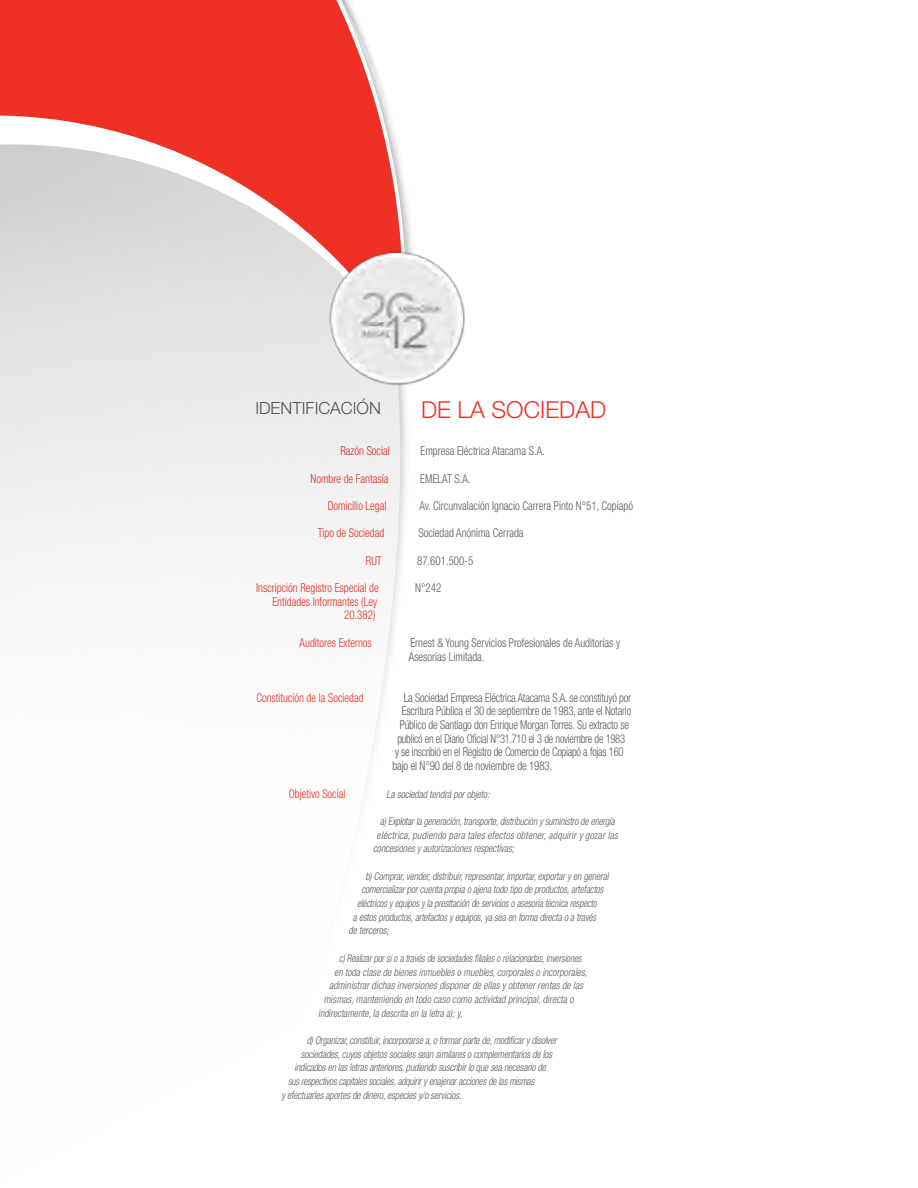
<style>
.page{position:relative;width:918px;height:1188px;background:#fff}
.page>*{position:absolute;margin:0;border:0;box-sizing:border-box;transform-origin:0 0}
.t1{font:300 23.4px "Helvetica Neue LT Pro";color:#ee3124}
.t2{font:300 16.8px "Helvetica Neue LT Pro";color:#58595b}
.t3{font:300 condensed 12.15px/13.6px "Helvetica Neue LT Pro";letter-spacing:-.015em;color:#58595b;scale:.9 1}
.t4{font:300 condensed 12.15px/13.6px "Helvetica Neue LT Pro";color:#ee3124;text-align:right;scale:.9 1}
.t5{font:300 condensed 12.15px "Helvetica Neue LT Pro";letter-spacing:-.015em;color:#58595b;scale:.89 1}
.t6{font:300 condensed 12.15px "Helvetica Neue LT Pro";letter-spacing:-.015em;color:#58595b;scale:.87 1}
.t7{font:italic 300 condensed 10.65px "Helvetica Neue LT Pro";letter-spacing:-.01em;color:#58595b;scale:.9 1}
.t8{font:italic 300 condensed 10.65px "Helvetica Neue LT Pro";letter-spacing:-.01em;color:#58595b;scale:.89 1}
.t9{font:italic 300 condensed 10.65px "Helvetica Neue LT Pro";letter-spacing:-.01em;color:#58595b;scale:.88 1}
.t10{font:italic 300 condensed 10.65px "Helvetica Neue LT Pro";letter-spacing:.015em;color:#58595b;scale:.92 1}
.t11{font:italic 300 condensed 10.65px "Helvetica Neue LT Pro";letter-spacing:-.01em;color:#58595b;scale:.87 1}
.t12{font:italic 300 condensed 10.65px "Helvetica Neue LT Pro";letter-spacing:-.01em;color:#58595b;scale:.86 1}
.t13{font:italic 300 condensed 10.65px "Helvetica Neue LT Pro";letter-spacing:-.01em;color:#58595b;scale:.91 1}
.t14{font:italic 300 condensed 10.65px "Helvetica Neue LT Pro";letter-spacing:.025em;color:#58595b;scale:.92 1}
</style>
<div class="page">
<svg style="left:0;top:0;width:405px;height:785px"></svg>
<img style="left:322px;top:243px;width:143px;height:147px">
<h2 class="t2" style="left:255px;top:398px;width:127px">IDENTIFICACIÓN</h2>
<h1 class="t1" style="left:421px;top:395px;width:186px">DE LA SOCIEDAD</h1>
<p class="t3" style="left:421px;top:444px;width:140px">Empresa Eléctrica Atacama S.A.</p>
<p class="t3" style="left:420px;top:471px;width:57px">EMELAT S.A.</p>
<p class="t3" style="left:420px;top:499px;width:239px">Av. Circunvalación Ignacio Carrera Pinto N°51, Copiapó</p>
<p class="t3" style="left:419px;top:526px;width:118px">Sociedad Anónima Cerrada</p>
<p class="t3" style="left:417px;top:554px;width:64px">87.601.500-5</p>
<p class="t3" style="left:415px;top:581px;width:30px">N°242</p>
<p class="t4" style="left:341px;top:444px;width:56px">Razón Social</p>
<p class="t4" style="left:310px;top:471px;width:88px">Nombre de Fantasía</p>
<p class="t4" style="left:328px;top:499px;width:67px">Domicilio Legal</p>
<p class="t4" style="left:318px;top:526px;width:75px">Tipo de Sociedad</p>
<p class="t4" style="left:366px;top:554px;width:19px">RUT</p>
<p class="t4" style="left:256px;top:581px;width:138px">Inscripción Registro Especial de<br>Entidades Informantes (Ley<br>20.382)</p>
<p class="t4" style="left:300px;top:636px;width:82px">Auditores Externos</p>
<p class="t3" style="left:409px;top:636px;width:236px">Ernest &amp; Young Servicios Profesionales de Auditorías y<br>Asesorías Limitada.</p>
<p class="t5" style="left:404px;top:690px;width:257px">La Sociedad Empresa Eléctrica Atacama S.A. se constituyó por</p>
<p class="t5" style="left:402px;top:704px;width:260px">Escritura Pública el 30 de septiembre de 1983, ante el Notario</p>
<p class="t5" style="left:400px;top:718px;width:259px">Público de Santiago don Enrique Morgan Torres. Su extracto se</p>
<p class="t6" style="left:397px;top:731px;width:263px">publicó en el Diario Oficial N°31.710 el 3 de noviembre de 1983</p>
<p class="t6" style="left:395px;top:745px;width:264px">y se inscribió en el Registro de Comercio de Copiapó a fojas 160</p>
<p class="t3" style="left:392px;top:759px;width:179px">bajo el N°90 del 8 de noviembre de 1983.</p>
<p class="t7" style="left:387px;top:788px;width:116px">La sociedad tendrá por objeto:</p>
<p class="t9" style="left:380px;top:815px;width:268px">a) Explotar la generación, transporte, distribución y suministro de energía</p>
<p class="t14" style="left:377px;top:829px;width:264px">eléctrica, pudiendo para tales efectos obtener, adquirir y gozar las</p>
<p class="t7" style="left:373px;top:842px;width:158px">concesiones y autorizaciones respectivas;</p>
<p class="t8" style="left:365px;top:870px;width:275px">b) Comprar, vender, distribuir, representar, importar, exportar y en general</p>
<p class="t8" style="left:361px;top:883px;width:274px">comercializar por cuenta propia o ajena todo tipo de productos, artefactos</p>
<p class="t12" style="left:357px;top:897px;width:280px">eléctricos y equipos y la presttación de servicios o asesoría técnica respecto</p>
<p class="t9" style="left:353px;top:911px;width:278px">a estos productos, artefactos y equipos, ya sea en forma directa o a través</p>
<p class="t7" style="left:348px;top:925px;width:46px">de terceros;</p>
<p class="t11" style="left:339px;top:952px;width:280px">c) Realizar por sí o a través de sociedades filiales o relacionadas, inversiones</p>
<p class="t13" style="left:334px;top:966px;width:280px">en toda clase de bienes inmuebles o muebles, corporales o incorporales,</p>
<p class="t10" style="left:329px;top:979px;width:278px">administrar dichas inversiones disponer de ellas y obtener rentas de las</p>
<p class="t10" style="left:324px;top:993px;width:273px">mismas, manteniendo en todo caso como actividad principal, directa o</p>
<p class="t7" style="left:318px;top:1007px;width:161px">indirectamente, la descrita en la letra a); y,</p>
<p class="t8" style="left:307px;top:1034px;width:282px">d) Organizar, constituir, incorporarse a, o formar parte de, modificar y disolver</p>
<p class="t7" style="left:301px;top:1048px;width:281px">sociedades, cuyos objetos sociales sean similares o complementarios de los</p>
<p class="t7" style="left:295px;top:1062px;width:281px">indicados en las letras anteriores, pudiendo suscribir lo que sea necesario de</p>
<p class="t9" style="left:288px;top:1075px;width:281px">sus respectivos capitales sociales, adquirir y enajenar acciones de las mismas</p>
<p class="t7" style="left:281px;top:1089px;width:201px">y efectuarles aportes de dinero, especies y/o servicios.</p>
<p class="t4" style="left:256px;top:690px;width:121px">Constitución de la Sociedad</p>
<p class="t4" style="left:289px;top:786px;width:65px">Objetivo Social</p>
</div>
